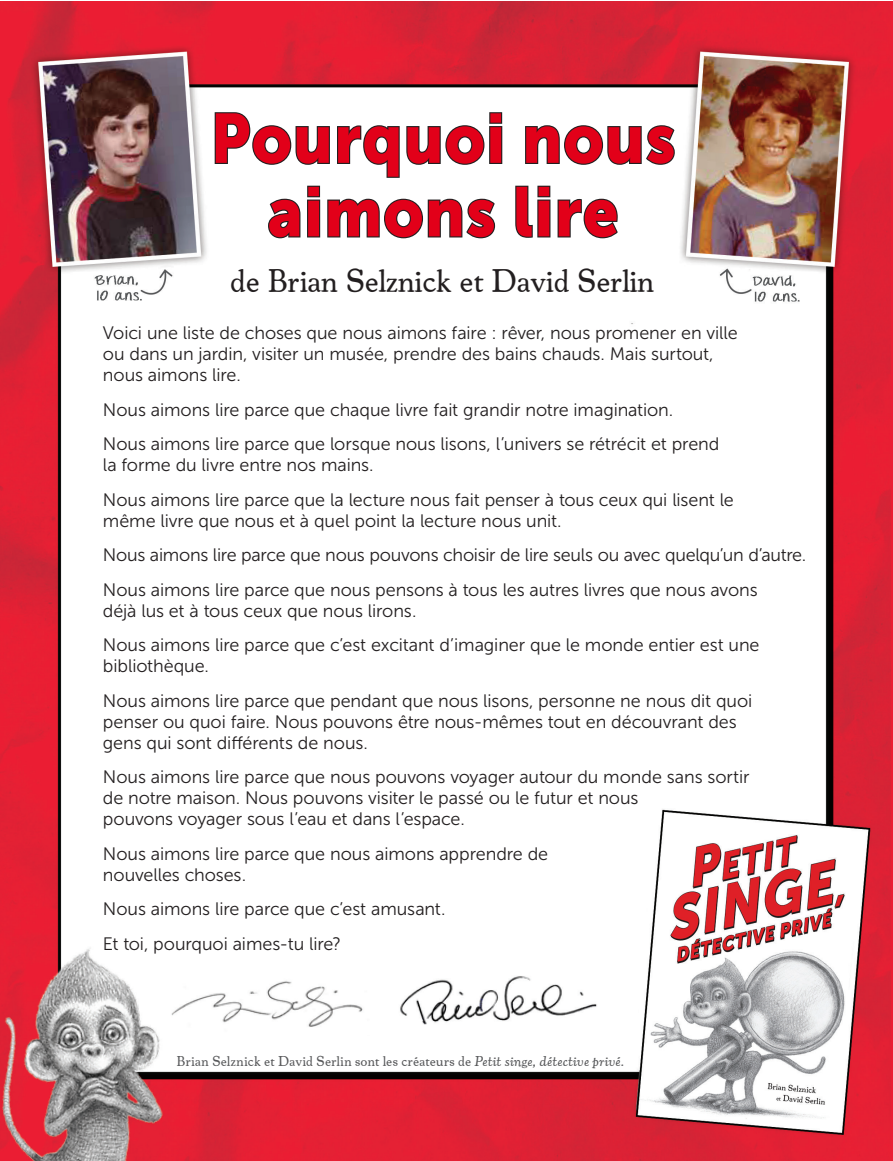
<style>
.page{position:relative;width:893px;height:1161px;background:#fff}
.page>*{position:absolute;margin:0;border:0;box-sizing:border-box;transform-origin:0 0}
.t1{font:69.3px/73.5px "Museo Sans 900";letter-spacing:.02em;color:#e20019;text-align:center;scale:.91 1}
.t2{font:34.5px "Cooper Old Style Lgt";color:#231f20}
.t3{font:18px/21px "Museo Sans 300";letter-spacing:-.005em;color:#231f20}
.t4{font:15px "Cooper Old Style Lgt";letter-spacing:.015em;color:#57585a}
.s1{font-family:"Cooper Old Style Lgt Itl"}
</style>
<div class="page">
<img style="left:0;top:2px;width:892px;height:1159px">
<svg style="left:213px;top:111px;width:290px;height:68px"></svg>
<svg style="left:524px;top:124px;width:152px;height:42px"></svg>
<svg style="left:267px;top:185px;width:229px;height:54px"></svg>
<svg style="left:514px;top:185px;width:105px;height:54px"></svg>
<p class="t1" style="left:210px;top:102px;width:512px">Pourquoi nous aimons lire</p>
<p class="t2" style="left:230px;top:257px;width:426px">de Brian Selznick et David Serlin</p>
<p class="t3" style="left:103px;top:323px;width:636px">Voici une liste de choses que nous aimons faire : rêver, nous promener en ville ou dans un jardin, visiter un musée, prendre des bains chauds. Mais surtout, nous aimons lire.</p>
<p class="t3" style="left:103px;top:399px;width:572px">Nous aimons lire parce que chaque livre fait grandir notre imagination.</p>
<p class="t3" style="left:103px;top:434px;width:618px">Nous aimons lire parce que lorsque nous lisons, l’univers se rétrécit et prend la forme du livre entre nos mains.</p>
<p class="t3" style="left:103px;top:489px;width:632px">Nous aimons lire parce que la lecture nous fait penser à tous ceux qui lisent le même livre que nous et à quel point la lecture nous unit.</p>
<p class="t3" style="left:103px;top:545px;width:705px">Nous aimons lire parce que nous pouvons choisir de lire seuls ou avec quelqu’un d’autre.</p>
<p class="t3" style="left:103px;top:579px;width:656px">Nous aimons lire parce que nous pensons à tous les autres livres que nous avons déjà lus et à tous ceux que nous lirons.</p>
<p class="t3" style="left:103px;top:635px;width:658px">Nous aimons lire parce que c’est excitant d’imaginer que le monde entier est une bibliothèque.</p>
<p class="t3" style="left:103px;top:690px;width:651px">Nous aimons lire parce que pendant que nous lisons, personne ne nous dit quoi penser ou quoi faire. Nous pouvons être nous-mêmes tout en découvrant des gens qui sont différents de nous.</p>
<p class="t3" style="left:103px;top:767px;width:648px">Nous aimons lire parce que nous pouvons voyager autour du monde sans sortir de notre maison. Nous pouvons visiter le passé ou le futur et nous<br>pouvons voyager sous l’eau et dans l’espace.</p>
<p class="t3" style="left:103px;top:843px;width:447px">Nous aimons lire parce que nous aimons apprendre de nouvelles choses.</p>
<p class="t3" style="left:103px;top:899px;width:344px">Nous aimons lire parce que c’est amusant.</p>
<p class="t3" style="left:103px;top:933px;width:240px">Et toi, pourquoi aimes-tu lire?</p>
<p class="t4" style="left:177px;top:1051px;width:449px">Brian Selznick et David Serlin sont les créateurs de <span class="s1">Petit singe, détective privé.</span></p>
</div>
